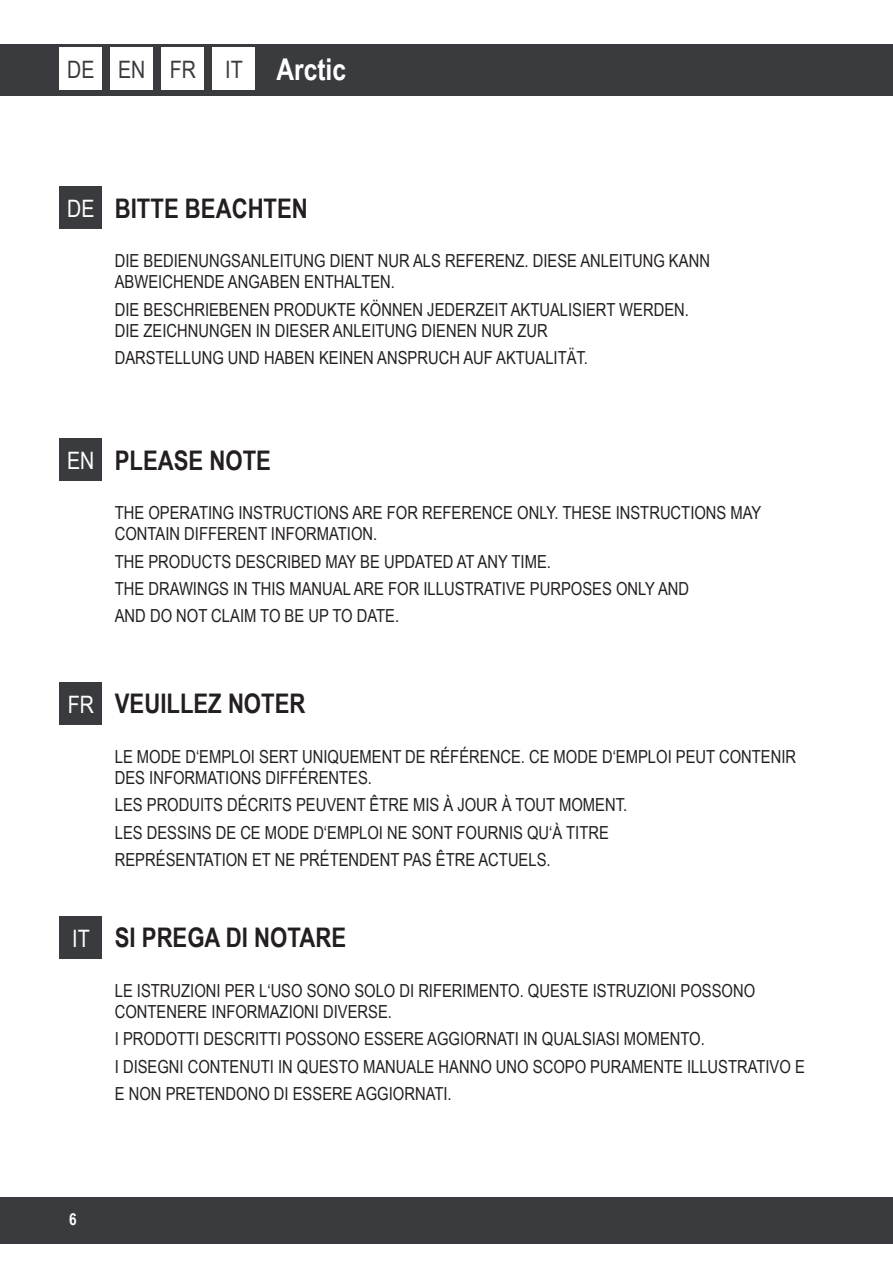
<style>
.page{position:relative;width:893px;height:1263px;background:#fff}
.page>*{position:absolute;margin:0;border:0;box-sizing:border-box;transform-origin:0 0}
.t1{font:700 30px "Arial Narrow";color:#fff}
.Fließtext{font:700 27px "Arial Narrow";color:#231f20}
.t2{font:24px "Arial Narrow";color:#3a3b3f}
.t3{font:24px "Arial Narrow";color:#fff}
.Fließtext-2{font:18px/21px "Arial Narrow";color:#231f20}
.t4{font:700 16.5px "Arial Narrow";color:#fff}
</style>
<div class="page">
<div style="left:0;top:45px;width:893px;height:51px;background:#3a3b3f"></div>
<div style="left:0;top:1197px;width:893px;height:47px;background:#3a3b3f"></div>
<div style="left:60px;top:47px;width:42px;height:42px;background:#fff"></div>
<div style="left:111px;top:47px;width:42px;height:42px;background:#fff"></div>
<div style="left:162px;top:47px;width:42px;height:42px;background:#fff"></div>
<div style="left:213px;top:47px;width:42px;height:42px;background:#fff"></div>
<div style="left:60px;top:186px;width:42px;height:43px;background:#3a3b3f"></div>
<div style="left:60px;top:438px;width:42px;height:43px;background:#3a3b3f"></div>
<div style="left:60px;top:682px;width:42px;height:42px;background:#3a3b3f"></div>
<div style="left:60px;top:916px;width:42px;height:42px;background:#3a3b3f"></div>
<h3 class="t2" style="left:67px;top:52px;width:177px">DE EN FR IT</h3>
<p class="t1" style="left:276px;top:47px;width:71px">Arctic</p>
<p class="t3" style="left:67px;top:191px;width:29px">DE</p>
<p class="Fließtext" style="left:115px;top:188px;width:195px">BITTE BEACHTEN</p>
<p class="Fließtext-2" style="left:115px;top:250px;width:597px">DIE BEDIENUNGSANLEITUNG DIENT NUR ALS REFERENZ. DIESE ANLEITUNG KANN<br>ABWEICHENDE ANGABEN ENTHALTEN.</p>
<p class="Fließtext-2" style="left:115px;top:298px;width:576px">DIE BESCHRIEBENEN PRODUKTE KÖNNEN JEDERZEIT AKTUALISIERT WERDEN.<br>DIE ZEICHNUNGEN IN DIESER ANLEITUNG DIENEN NUR ZUR</p>
<p class="Fließtext-2" style="left:115px;top:347px;width:475px">DARSTELLUNG UND HABEN KEINEN ANSPRUCH AUF AKTUALITÄT.</p>
<p class="t3" style="left:67px;top:443px;width:29px">EN</p>
<p class="Fließtext" style="left:115px;top:440px;width:158px">PLEASE NOTE</p>
<p class="Fließtext-2" style="left:115px;top:502px;width:648px">THE OPERATING INSTRUCTIONS ARE FOR REFERENCE ONLY. THESE INSTRUCTIONS MAY<br>CONTAIN DIFFERENT INFORMATION.</p>
<p class="Fließtext-2" style="left:115px;top:550px;width:438px">THE PRODUCTS DESCRIBED MAY BE UPDATED AT ANY TIME.</p>
<p class="Fließtext-2" style="left:115px;top:578px;width:576px">THE DRAWINGS IN THIS MANUAL ARE FOR ILLUSTRATIVE PURPOSES ONLY AND</p>
<p class="Fließtext-2" style="left:115px;top:605px;width:286px">AND DO NOT CLAIM TO BE UP TO DATE.</p>
<p class="t3" style="left:68px;top:687px;width:28px">FR</p>
<p class="Fließtext" style="left:115px;top:683px;width:192px">VEUILLEZ NOTER</p>
<p class="Fließtext-2" style="left:115px;top:745px;width:683px">LE MODE D‘EMPLOI SERT UNIQUEMENT DE RÉFÉRENCE. CE MODE D‘EMPLOI PEUT CONTENIR<br>DES INFORMATIONS DIFFÉRENTES.</p>
<p class="Fließtext-2" style="left:115px;top:794px;width:514px">LES PRODUITS DÉCRITS PEUVENT ÊTRE MIS À JOUR À TOUT MOMENT.</p>
<p class="Fließtext-2" style="left:115px;top:821px;width:496px">LES DESSINS DE CE MODE D‘EMPLOI NE SONT FOURNIS QU‘À TITRE</p>
<p class="Fließtext-2" style="left:115px;top:849px;width:437px">REPRÉSENTATION ET NE PRÉTENDENT PAS ÊTRE ACTUELS.</p>
<p class="t3" style="left:72px;top:921px;width:19px">IT</p>
<p class="Fließtext" style="left:115px;top:917px;width:233px">SI PREGA DI NOTARE</p>
<p class="Fließtext-2" style="left:115px;top:979px;width:642px">LE ISTRUZIONI PER L‘USO SONO SOLO DI RIFERIMENTO. QUESTE ISTRUZIONI POSSONO<br>CONTENERE INFORMAZIONI DIVERSE.</p>
<p class="Fließtext-2" style="left:115px;top:1028px;width:592px">I PRODOTTI DESCRITTI POSSONO ESSERE AGGIORNATI IN QUALSIASI MOMENTO.</p>
<p class="Fließtext-2" style="left:115px;top:1055px;width:691px">I DISEGNI CONTENUTI IN QUESTO MANUALE HANNO UNO SCOPO PURAMENTE ILLUSTRATIVO E</p>
<p class="Fließtext-2" style="left:115px;top:1083px;width:338px">E NON PRETENDONO DI ESSERE AGGIORNATI.</p>
<p class="t4" style="left:69px;top:1207px;width:9px">6</p>
</div>
